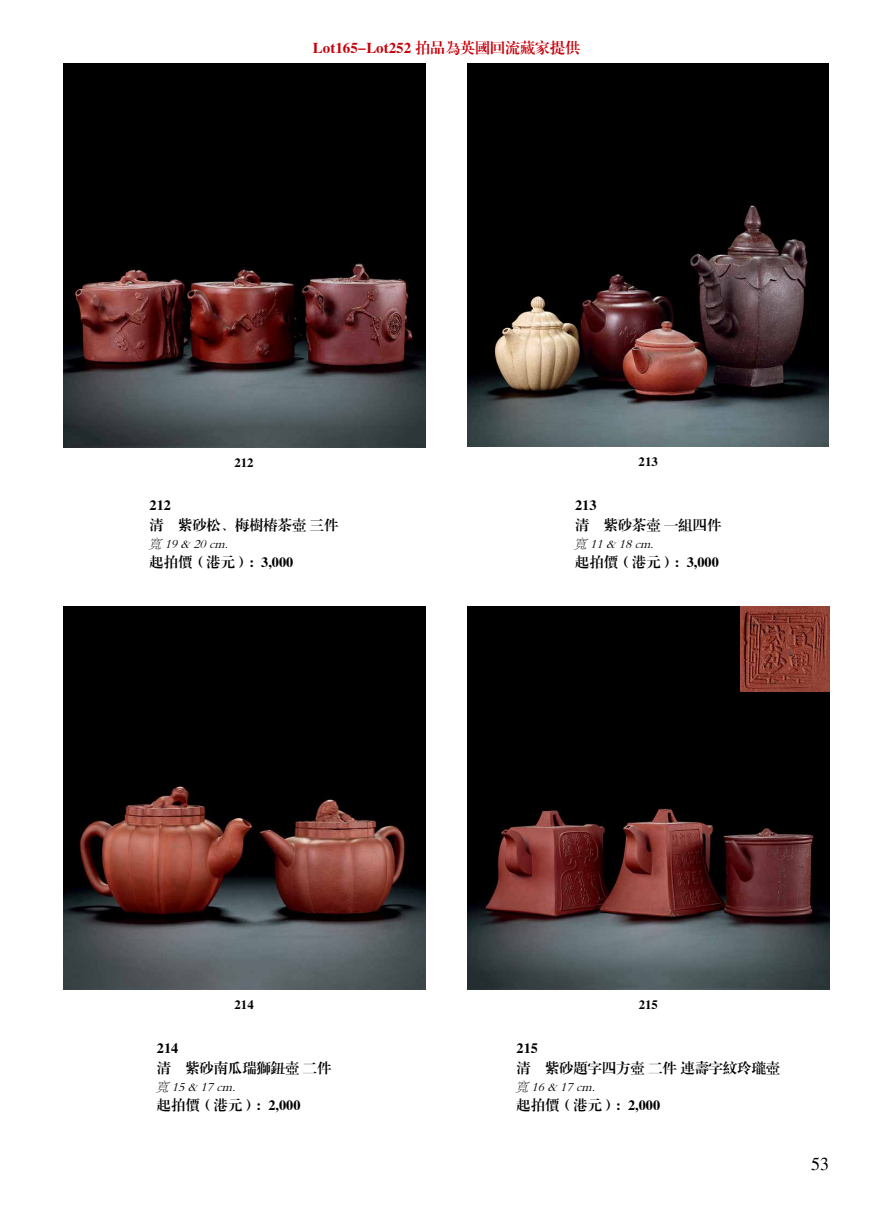
<style>
.page{position:relative;width:893px;height:1212px;background:#fff}
.page>*{position:absolute;margin:0;border:0;box-sizing:border-box;transform-origin:0 0}
.t1{font:18px "Times";color:#000}
.t2{font:15px "FZXBSFW GB1 0";color:#c7000b}
.t3{font:14.25px/19.5px "FZXBSFW GB1 0";color:#000}
.t4{font:italic 12.75px "FZSYFW GB1 0";color:#000}
.t5{font:12.75px "FZXBSFW GB1 0";color:#000}
.s1{font-family:"FZXBSK GBK1 0"}
</style>
<div class="page">
<img style="left:467px;top:607px;width:362px;height:383px">
<img style="left:467px;top:64px;width:362px;height:383px">
<img style="left:63px;top:64px;width:362px;height:383px">
<img style="left:741px;top:607px;width:88px;height:85px">
<img style="left:63px;top:607px;width:362px;height:383px">
<p class="t2" style="left:313px;top:40px;width:269px">Lot165-Lot252 拍品为英国回流藏家提供</p>
<p class="t5" style="left:234px;top:455px;width:21px">212</p>
<p class="t5" style="left:639px;top:455px;width:21px">213</p>
<p class="t3" style="left:150px;top:496px;width:190px">212<br>清 紫砂<span class="s1">松</span>、梅树桩茶壶三件</p>
<p class="t4" style="left:148px;top:537px;width:85px">宽 19&amp; 20cm.</p>
<p class="t3" style="left:150px;top:553px;width:145px">起拍价（港元）: 3,000</p>
<p class="t3" style="left:575px;top:496px;width:148px">213<br>清 紫砂茶壶一组四件</p>
<p class="t4" style="left:574px;top:537px;width:85px">宽 11&amp; 18cm.</p>
<p class="t3" style="left:575px;top:553px;width:145px">起拍价（港元）: 3,000</p>
<p class="t5" style="left:235px;top:998px;width:21px">214</p>
<p class="t3" style="left:157px;top:1039px;width:176px">214<br>清 紫砂南瓜瑞狮钮壶二件</p>
<p class="t4" style="left:156px;top:1080px;width:85px">宽 15&amp; 17cm.</p>
<p class="t3" style="left:157px;top:1096px;width:145px">起拍价（港元）: 2,000</p>
<p class="t5" style="left:639px;top:998px;width:21px">215</p>
<p class="t3" style="left:516px;top:1039px;width:265px">215<br>清 紫砂题字四方壶二件连寿字纹玲珑壶</p>
<p class="t4" style="left:515px;top:1080px;width:85px">宽 16&amp; 17cm.</p>
<p class="t3" style="left:516px;top:1096px;width:145px">起拍价（港元）: 2,000</p>
<p class="t1" style="left:811px;top:1153px;width:19px">53</p>
</div>
